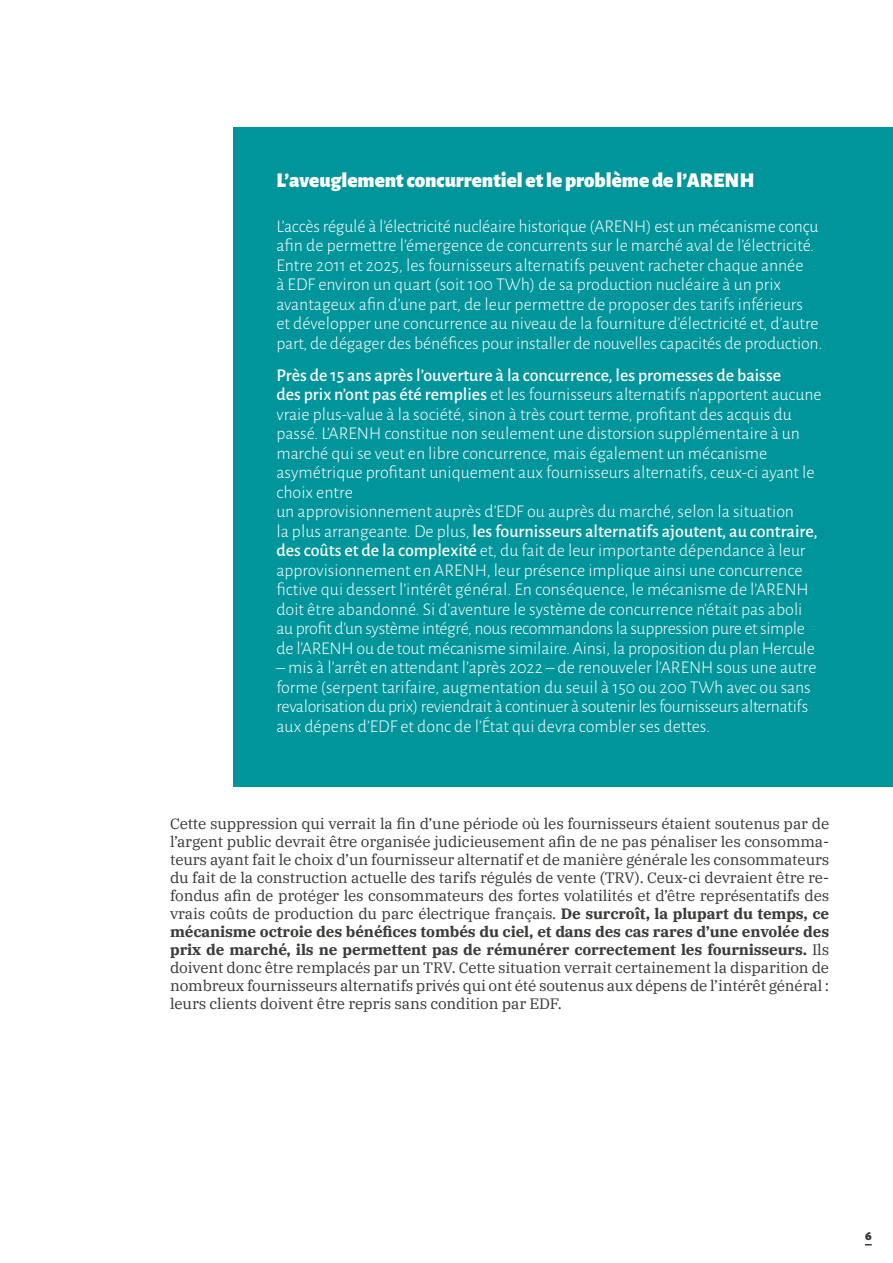
<style>
.page{position:relative;width:893px;height:1263px;background:#fff}
.page>*{position:absolute;margin:0;border:0;box-sizing:border-box;transform-origin:0 0}
.t1{font:900 21px "Alegreya Sans";color:#fff}
.Encadré{font:300 18px/19.5px "Alegreya Sans";color:#fff}
.CorpsDe_Texte{font:15px/18px "IBM Plex Serif";letter-spacing:-.01em;color:#3c3c3b;text-align:justify}
.t2{font:900 13.5px "Alegreya Sans SC";color:#3c3c3b}
.s1{font-weight:500}
.s2{font-weight:700}
</style>
<div class="page">
<div style="left:234px;top:128px;width:659px;height:659px;background:#00959a"></div>
<p class="t1" style="left:276px;top:163px;width:479px">L’aveuglement concurrentiel et le problème de l’ARENH</p>
<p class="Encadré" style="left:276px;top:215px;width:548px">L’accès régulé à l’électricité nucléaire historique (ARENH) est un mécanisme conçu afin de permettre l’émergence de concurrents sur le marché aval de l’électricité.<br>Entre 2011 et 2025, les fournisseurs alternatifs peuvent racheter chaque année<br>à EDF environ un quart (soit 100 TWh) de sa production nucléaire à un prix avantageux afin d’une part, de leur permettre de proposer des tarifs inférieurs<br>et développer une concurrence au niveau de la fourniture d’électricité et, d’autre part, de dégager des bénéfices pour installer de nouvelles capacités de production.</p>
<p class="Encadré" style="left:276px;top:365px;width:547px"><span class="s1">Près de 15 ans après l’ouverture à la concurrence, les promesses de baisse<br>des prix n’ont pas été remplies</span> et les fournisseurs alternatifs n’apportent aucune vraie plus-value à la société, sinon à très court terme, profitant des acquis du passé. L’ARENH constitue non seulement une distorsion supplémentaire à un marché qui se veut en libre concurrence, mais également un mécanisme asymétrique profitant uniquement aux fournisseurs alternatifs, ceux-ci ayant le choix entre<br>un approvisionnement auprès d’EDF ou auprès du marché, selon la situation<br>la plus arrangeante. De plus, <span class="s1">les fournisseurs alternatifs ajoutent, au contraire, des coûts et de la complexité</span> et, du fait de leur importante dépendance à leur approvisionnement en ARENH, leur présence implique ainsi une concurrence fictive qui dessert l’intérêt général. En conséquence, le mécanisme de l’ARENH doit être abandonné. Si d’aventure le système de concurrence n’était pas aboli au profit d’un système intégré, nous recommandons la suppression pure et simple de l’ARENH ou de tout mécanisme similaire. Ainsi, la proposition du plan Hercule</p>
<p class="Encadré" style="left:276px;top:657px;width:542px">– mis à l’arrêt en attendant l’après 2022 – de renouveler l’ARENH sous une autre forme (serpent tarifaire, augmentation du seuil à 150 ou 200 TWh avec ou sans revalorisation du prix) reviendrait à continuer à soutenir les fournisseurs alternatifs aux dépens d’EDF et donc de l’État qui devra combler ses dettes.</p>
<p class="CorpsDe_Texte" style="left:170px;top:813px;width:661px">Cette suppression qui verrait la fin d’une période où les fournisseurs étaient soutenus par de l’argent public devrait être organisée judicieusement afin de ne pas pénaliser les consomma&shy;teurs ayant fait le choix d’un fournisseur alternatif et de manière générale les consommateurs du fait de la construction actuelle des tarifs régulés de vente (TRV). Ceux-ci devraient être re&shy;fondus afin de protéger les consommateurs des fortes volatilités et d’être représentatifs des vrais coûts de production du parc électrique français. <span class="s2">De surcroît, la plupart du temps, ce mécanisme octroie des bénéfices tombés du ciel, et dans des cas rares d’une envolée des prix de marché, ils ne permettent pas de rémunérer correctement les fournisseurs.</span> Ils doivent donc être remplacés par un TRV. Cette situation verrait certainement la disparition de nombreux fournisseurs alternatifs privés qui ont été soutenus aux dépens de l’intérêt général : leurs clients doivent être repris sans condition par EDF.</p>
<p class="t2" style="left:865px;top:1224px;width:8px">6</p>
</div>
